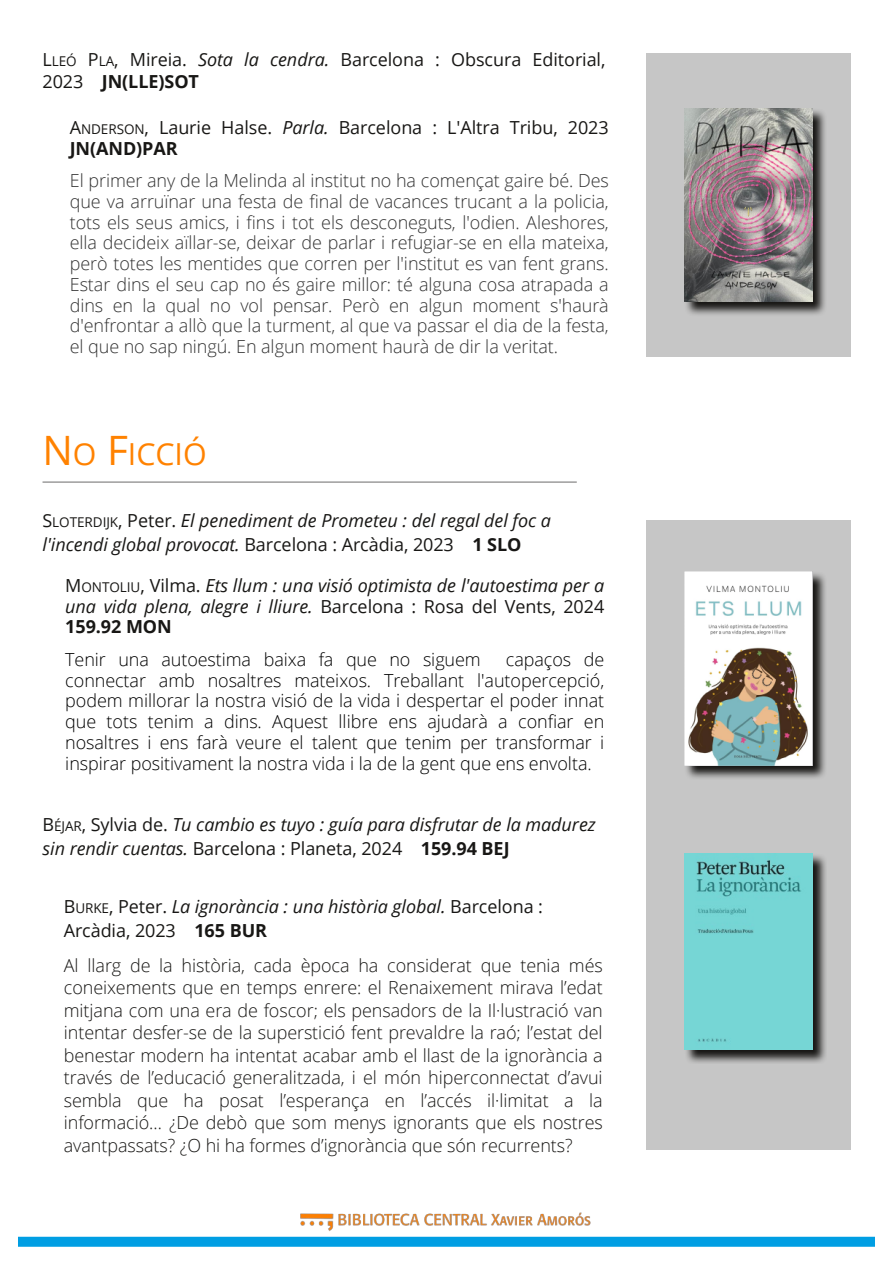
<style>
.page{position:relative;width:893px;height:1263px;background:#fff}
.page>*{position:absolute;margin:0;border:0;box-sizing:border-box;transform-origin:0 0}
.t1{font:30.3px "Open Sans";color:#ff8200}
.t2{font:300 18px/20.7px "Open Sans";letter-spacing:-.005em;color:#333;text-align:justify}
.t3{font:300 18px/22.5px "Open Sans";letter-spacing:-.005em;color:#181715;text-align:justify}
.t4{font:italic 18px/24px "Open Sans";letter-spacing:-.005em;color:#181715}
.t5{font:300 18px/20.7px "Open Sans";letter-spacing:-.005em;color:#000;text-align:justify}
.t6{font:18px/20.7px "Open Sans";letter-spacing:-.005em;color:#181715}
.s1{font-size:13.5px}
.s2{font-style:italic}
.s3{font-weight:700}
.s4{font-size:40.5px}
.s5{font-style:normal}
.s6{font-style:normal;font-size:13.5px}
.s7{font-weight:700;font-style:normal}
</style>
<div class="page">
<div style="left:18px;top:1237px;width:857px;height:10px;background:#009ee3"></div>
<hr style="left:43px;top:481px;width:534px;height:2px;background:#9d9c9c">
<img style="left:300px;top:1212px;width:291px;height:19px">
<div style="left:646px;top:520px;width:204px;height:630px;background:#c6c6c6"></div>
<svg style="left:685px;top:573px;width:140px;height:205px;background:#6a6a6a"></svg>
<img style="left:685px;top:572px;width:127px;height:193px">
<svg style="left:685px;top:853px;width:141px;height:210px;background:#666c6b"></svg>
<img style="left:685px;top:853px;width:127px;height:196px">
<div style="left:646px;top:54px;width:204px;height:303px;background:#c6c6c6"></div>
<svg style="left:686px;top:109px;width:139px;height:206px;background:#676665"></svg>
<img style="left:685px;top:109px;width:127px;height:193px">
<p class="t6" style="left:43px;top:48px;width:564px;line-height:22.5px">L<span class="s1">LEÓ</span> P<span class="s1">LA</span>, Mireia. <span class="s2">Sota la cendra.</span> Barcelona : Obscura Editorial,<br>2023 <span class="s3">JN(LLE)SOT</span></p>
<p class="t6" style="left:70px;top:117px;width:540px">A<span class="s1">NDERSON</span>, Laurie Halse. <span class="s2">Parla.</span> Barcelona : L'Altra Tribu, 2023<br><span class="s3">JN(AND)PAR</span></p>
<p class="t2" style="left:70px;top:170px;width:540px">El primer any de la Melinda al institut no ha començat gaire bé. Des que va arruïnar una festa de final de vacances trucant a la policia, tots els seus amics, i fins i tot els desconeguts, l'odien. Aleshores, ella decideix aïllar-se, deixar de parlar i refugiar-se en ella mateixa, però totes les mentides que corren per l'institut es van fent grans.<br>Estar dins el seu cap no és gaire millor: té alguna cosa atrapada a dins en la qual no vol pensar. Però en algun moment s'haurà d'enfrontar a allò que la turment, al que va passar el dia de la festa, el que no sap ningú. En algun moment haurà de dir la veritat.</p>
<h1 class="t1" style="left:43px;top:432px;width:166px"><span class="s4">N</span>O <span class="s4">F</span>ICCIÓ</h1>
<p class="t4" style="left:43px;top:507px;width:510px"><span class="s5">S</span><span class="s6">LOTERDIJK</span><span class="s5">, Peter.</span> El penediment de Prometeu : del regal del foc a l'incendi global provocat. <span class="s5">Barcelona : Arcàdia, 2023</span> <span class="s7">1 SLO</span></p>
<p class="t4" style="left:65px;top:575px;width:540px;line-height:20.7px;text-align:justify"><span class="s5">M</span><span class="s6">ONTOLIU</span><span class="s5">, Vilma.</span> Ets llum : una visió optimista de l'autoestima per a una vida plena, alegre i lliure. <span class="s5">Barcelona : Rosa del Vents, 2024<br></span><span class="s7">159.92 MON</span></p>
<p class="t5" style="left:65px;top:649px;width:417px">Tenir una autoestima baixa fa que no siguem</p>
<p class="t5" style="left:65px;top:649px;width:540px;text-indent:440px">capaços de connectar amb nosaltres mateixos. Treballant l'autopercepció, podem millorar la nostra visió de la vida i despertar el poder innat que tots tenim a dins. Aquest llibre ens ajudarà a confiar en nosaltres i ens farà veure el talent que tenim per transformar i inspirar positivament la nostra vida i la de la gent que ens envolta.</p>
<p class="t4" style="left:43px;top:812px;width:555px"><span class="s5">B</span><span class="s6">ÉJAR</span><span class="s5">, Sylvia de.</span> Tu cambio es tuyo : guía para disfrutar de la madurez sin rendir cuentas. <span class="s5">Barcelona : Planeta, 2024</span> <span class="s7">159.94 BEJ</span></p>
<p class="t4" style="left:64px;top:894px;width:481px"><span class="s5">B</span><span class="s6">URKE</span><span class="s5">, Peter.</span> La ignorància : una història global. <span class="s5">Barcelona :<br>Arcàdia, 2023</span> <span class="s7">165 BUR</span></p>
<p class="t3" style="left:64px;top:953px;width:540px">Al llarg de la història, cada època ha considerat que tenia més coneixements que en temps enrere: el Renaixement mirava l’edat mitjana com una era de foscor; els pensadors de la Il·lustració van intentar desfer-se de la superstició fent prevaldre la raó; l’estat del benestar modern ha intentat acabar amb el llast de la ignorància a través de l’educació generalitzada, i el món hiperconnectat d’avui sembla que ha posat l’esperança en l’accés il·limitat a la informació… ¿De debò que som menys ignorants que els nostres avantpassats? ¿O hi ha formes d’ignorància que són recurrents?</p>
</div>
